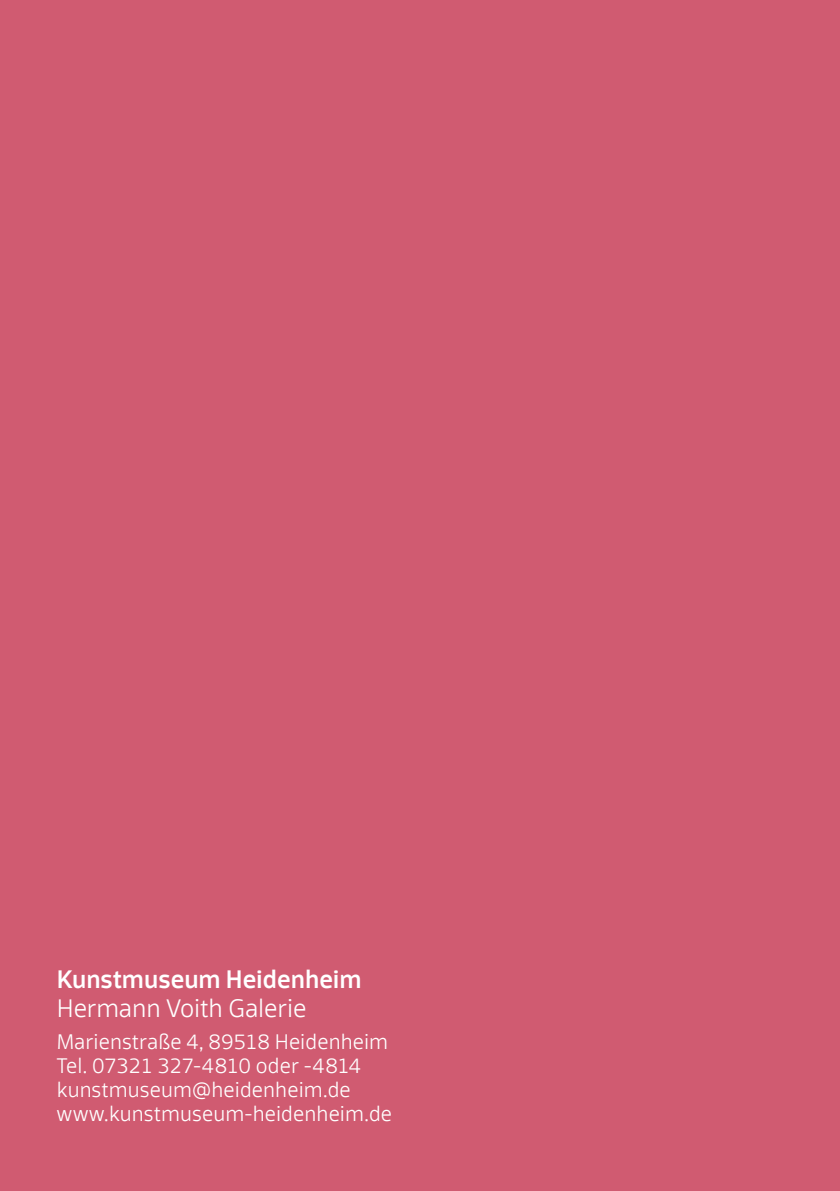
<style>
.page{position:relative;width:840px;height:1191px;background:#fff}
.page>*{position:absolute;margin:0;border:0;box-sizing:border-box;transform-origin:0 0}
.t1{font:500 24px "Scuba Offc Pro";color:#fff}
.t2{font:300 24px "Scuba Offc Pro";letter-spacing:-.005em;color:#fff}
.t3{font:300 20px/24px "Scuba Offc Pro";letter-spacing:.005em;color:#fff}
</style>
<div class="page">
<div style="left:0;top:0;width:839px;height:1191px;background:#d05b71"></div>
<p class="t1" style="left:57px;top:965px;width:306px">Kunstmuseum Heidenheim</p>
<p class="t2" style="left:57px;top:993px;width:251px">Hermann Voith Galerie</p>
<p class="t3" style="left:57px;top:1029px;width:337px">Marienstraße 4, 89518 Heidenheim<br>Tel. 07321 327-4810 oder -4814 kunstmuseum@heidenheim.de www.kunstmuseum-heidenheim.de</p>
</div>
